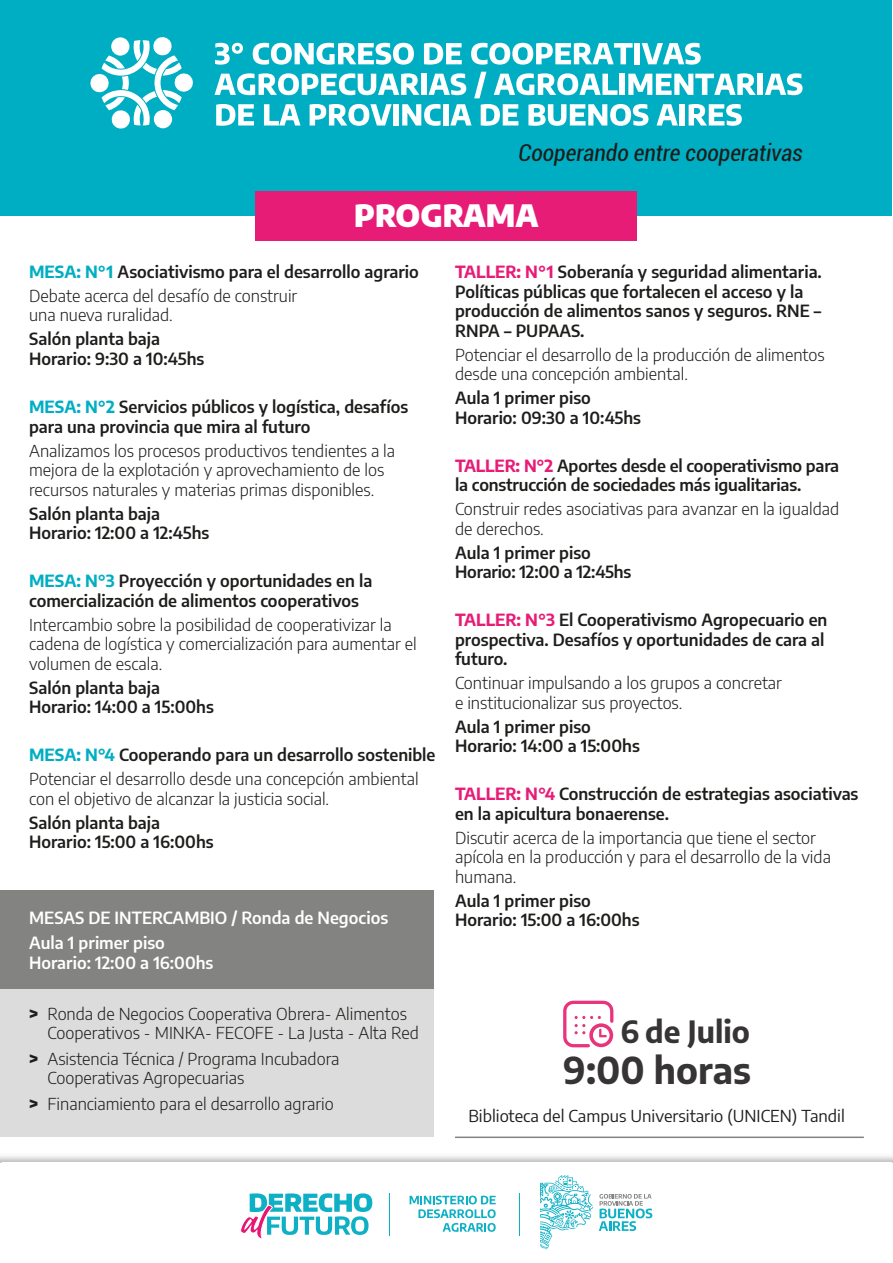
<style>
.page{position:relative;width:893px;height:1263px;background:#fff}
.page>*{position:absolute;margin:0;border:0;box-sizing:border-box;transform-origin:0 0}
.t1{font:700 36.45px "Encode Sans";color:#373435}
.t2{font:900 30.3px "Encode Sans";color:#fff}
.t3{font:700 30.15px "Encode Sans";color:#373435}
.t4{font:italic condensed 23.25px "Roboto";color:#1d1d1b}
.t5{font:600 16.5px/19.5px "Encode Sans";color:#1d1d1b}
.t6{font:300 16.5px/19.5px "Encode Sans";color:#1d1d1b}
.t7{font:600 16.5px/25.5px "Encode Sans";color:#fff}
.t8{font:16.5px "Encode Sans";color:#1d1d1b}
.s1{font-weight:700;color:#00aec3}
.s2{font-weight:300}
.s3{font-weight:600}
.s4{font-weight:900}
.s5{font-weight:700;color:#e71c77}
</style>
<div class="page">
<svg style="left:0;top:1156px;width:893px;height:6px"></svg>
<div style="left:0;top:975px;width:434px;height:162px;background:#dcdcdc"></div>
<div style="left:0;top:0;width:891px;height:216px;background:#00aec3"></div>
<svg style="left:410px;top:1195px;width:86px;height:37px"></svg>
<hr style="left:519px;top:1193px;width:1px;height:42px;background:#0eb0c5">
<svg style="left:599px;top:1194px;width:53px;height:37px"></svg>
<svg style="left:540px;top:1175px;width:53px;height:74px"></svg>
<svg style="left:240px;top:1193px;width:132px;height:46px"></svg>
<hr style="left:388px;top:1193px;width:1px;height:42px;background:#0eb0c5">
<svg style="left:215px;top:43px;width:28px;height:22px"></svg>
<svg style="left:253px;top:43px;width:161px;height:22px"></svg>
<svg style="left:424px;top:43px;width:38px;height:22px"></svg>
<svg style="left:471px;top:43px;width:162px;height:22px"></svg>
<div style="left:634px;top:43px;width:6px;height:21px;background:#fff"></div>
<svg style="left:642px;top:43px;width:59px;height:22px"></svg>
<svg style="left:215px;top:73px;width:204px;height:22px"></svg>
<div style="left:421px;top:74px;width:6px;height:21px;background:#fff"></div>
<svg style="left:429px;top:73px;width:37px;height:22px"></svg>
<svg style="left:474px;top:72px;width:12px;height:26px"></svg>
<svg style="left:494px;top:73px;width:123px;height:22px"></svg>
<div style="left:619px;top:74px;width:6px;height:21px;background:#fff"></div>
<svg style="left:628px;top:73px;width:128px;height:22px"></svg>
<div style="left:757px;top:74px;width:6px;height:21px;background:#fff"></div>
<svg style="left:765px;top:73px;width:38px;height:22px"></svg>
<svg style="left:216px;top:104px;width:38px;height:22px"></svg>
<svg style="left:264px;top:104px;width:36px;height:21px"></svg>
<svg style="left:310px;top:104px;width:82px;height:22px"></svg>
<div style="left:393px;top:104px;width:6px;height:21px;background:#fff"></div>
<svg style="left:402px;top:104px;width:39px;height:22px"></svg>
<div style="left:443px;top:104px;width:5px;height:21px;background:#fff"></div>
<svg style="left:450px;top:104px;width:22px;height:21px"></svg>
<svg style="left:481px;top:104px;width:37px;height:22px"></svg>
<svg style="left:528px;top:104px;width:120px;height:22px"></svg>
<svg style="left:657px;top:104px;width:21px;height:21px"></svg>
<div style="left:680px;top:104px;width:5px;height:21px;background:#fff"></div>
<svg style="left:689px;top:104px;width:53px;height:22px"></svg>
<svg style="left:90px;top:37px;width:103px;height:92px"></svg>
<div style="left:256px;top:191px;width:381px;height:49px;background:#e71c77"></div>
<svg style="left:563px;top:1001px;width:50px;height:46px"></svg>
<hr style="left:455px;top:1136px;width:409px;height:2px;background:#838382">
<div style="left:0;top:891px;width:434px;height:98px;background:#838382"></div>
<h3 class="t4" style="left:519px;top:137px;width:285px">Cooperando entre cooperativas</h3>
<h2 class="t2" style="left:354px;top:192px;width:186px">PROGRAMA</h2>
<p class="t5" style="left:29px;top:259px;width:391px;line-height:24px"><span class="s1">MESA: N°1</span> Asociativismo para el desarrollo agrario<br><span class="s2">Debate acerca del desafío de construir</span></p>
<p class="t6" style="left:29px;top:305px;width:145px">una nueva ruralidad.</p>
<p class="t5" style="left:29px;top:329px;width:177px">Salón planta baja<br>Horario: 9:30 a 10:45hs</p>
<p class="t5" style="left:29px;top:396px;width:381px"><span class="s1">MESA: N°2</span> Servicios públicos y logística, desafíos para una provincia que mira al futuro</p>
<p class="t6" style="left:29px;top:440px;width:368px">Analizamos los procesos productivos tendientes a la mejora de la explotación y aprovechamiento de los recursos naturales y materias primas disponibles.</p>
<p class="t5" style="left:29px;top:503px;width:182px">Salón planta baja<br>Horario: 12:00 a 12:45hs</p>
<p class="t5" style="left:29px;top:570px;width:345px"><span class="s1">MESA: N°3</span> Proyección y oportunidades en la comercialización de alimentos cooperativos</p>
<p class="t6" style="left:29px;top:614px;width:389px">Intercambio sobre la posibilidad de cooperativizar la cadena de logística y comercialización para aumentar el volumen de escala.</p>
<p class="t5" style="left:29px;top:677px;width:186px">Salón planta baja<br>Horario: 14:00 a 15:00hs</p>
<p class="t6" style="left:29px;top:742px;width:408px;line-height:24px"><span class="s1">MESA: N°4</span> <span class="s3">Cooperando para un desarrollo sostenible<br></span>Potenciar el desarrollo desde una concepción ambiental</p>
<p class="t6" style="left:29px;top:788px;width:302px">con el objetivo de alcanzar la justicia social.</p>
<p class="t5" style="left:29px;top:812px;width:186px">Salón planta baja<br>Horario: 15:00 a 16:00hs</p>
<p class="t7" style="left:29px;top:904px;width:361px">MESAS DE INTERCAMBIO / Ronda de Negocios<br>Aula 1 primer piso</p>
<p class="t7" style="left:29px;top:949px;width:186px">Horario: 12:00 a 16:00hs</p>
<p class="t6" style="left:47px;top:1003px;width:373px;text-indent:-18px"><span class="s4">&gt;</span> Ronda de Negocios Cooperativa Obrera- Alimentos<br>Cooperativos - MINKA- FECOFE - La Justa - Alta Red</p>
<p class="t6" style="left:47px;top:1048px;width:293px;text-indent:-18px"><span class="s4">&gt;</span> Asistencia Técnica / Programa Incubadora<br>Cooperativas Agropecuarias</p>
<p class="t6" style="left:29px;top:1093px;width:306px"><span class="s4">&gt;</span> Financiamiento para el desarrollo agrario</p>
<p class="t5" style="left:455px;top:261px;width:368px"><span class="s5">TALLER: N°1</span> Soberanía y seguridad alimentaria.<br>Políticas públicas que fortalecen el acceso y la producción de alimentos sanos y seguros. RNE – RNPA – PUPAAS.</p>
<p class="t6" style="left:455px;top:344px;width:371px">Potenciar el desarrollo de la producción de alimentos desde una concepción ambiental.</p>
<p class="t5" style="left:455px;top:387px;width:188px">Aula 1 primer piso<br>Horario: 09:30 a 10:45hs</p>
<p class="t5" style="left:455px;top:455px;width:386px"><span class="s5">TALLER: N°2</span> Aportes desde el cooperativismo para la construcción de sociedades más igualitarias.</p>
<p class="t6" style="left:455px;top:498px;width:386px">Construir redes asociativas para avanzar en la igualdad de derechos.</p>
<p class="t5" style="left:455px;top:542px;width:178px">Aula 1 primer piso<br>Horario: 12:00 a 12:45hs</p>
<p class="t5" style="left:455px;top:609px;width:374px"><span class="s5">TALLER: N°3</span> El Cooperativismo Agropecuario en prospectiva. Desafíos y oportunidades de cara al futuro.</p>
<p class="t6" style="left:455px;top:672px;width:328px">Continuar impulsando a los grupos a concretar e institucionalizar sus proyectos.</p>
<p class="t5" style="left:455px;top:716px;width:186px">Aula 1 primer piso<br>Horario: 14:00 a 15:00hs</p>
<p class="t5" style="left:455px;top:783px;width:405px"><span class="s5">TALLER: N°4</span> Construcción de estrategias asociativas en la apicultura bonaerense.</p>
<p class="t6" style="left:455px;top:827px;width:377px">Discutir acerca de la importancia que tiene el sector apícola en la producción y para el desarrollo de la vida humana.</p>
<p class="t5" style="left:455px;top:890px;width:186px">Aula 1 primer piso<br>Horario: 15:00 a 16:00hs</p>
<h3 class="t3" style="left:621px;top:1009px;width:131px">6 de Julio</h3>
<h1 class="t1" style="left:563px;top:1043px;width:189px">9:00 horas</h1>
<p class="t8" style="left:469px;top:1104px;width:378px">Biblioteca del Campus Universitario (UNICEN) Tandil</p>
</div>
